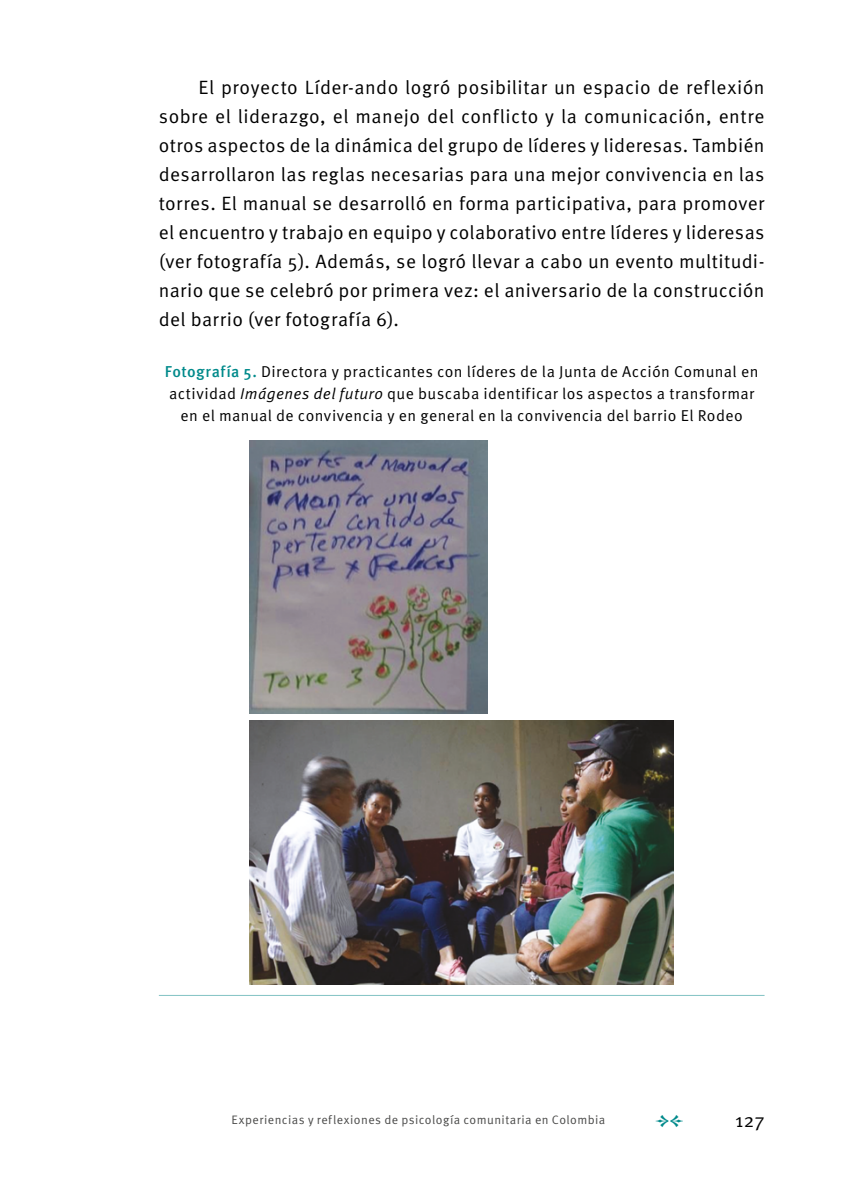
<style>
.page{position:relative;width:844px;height:1191px;background:#fff}
.page>*{position:absolute;margin:0;border:0;box-sizing:border-box;transform-origin:0 0}
._02Body_san{font:19.25px/29.1px "Meta Pro";letter-spacing:.015em;color:#000;text-align:justify}
.Tit_Graf_Tab{font:15.75px/22.1px "Meta Pro";letter-spacing:.03em;color:#000;text-align:center}
.t1{font:12.25px "Meta Pro";letter-spacing:.035em;color:#4a4a49}
.s1{font-weight:500;color:#008a8b}
.s2{font-style:italic}
</style>
<div class="page">
<hr style="left:159px;top:995px;width:605px;height:1px;background:#81c2c3">
<img style="left:249px;top:441px;width:238px;height:273px">
<img style="left:249px;top:720px;width:424px;height:264px">
<p class="_02Body_san" style="left:159px;top:73px;width:607px;text-indent:40px">El proyecto Líder-ando logró posibilitar un espacio de reflexión sobre el liderazgo, el manejo del conflicto y la comunicación, entre otros aspectos de la dinámica del grupo de líderes y lideresas. También desarrollaron las reglas necesarias para una mejor convivencia en las torres. El manual se desarrolló en forma participativa, para promover el encuentro y trabajo en equipo y colaborativo entre líderes y lideresas (ver fotografía 5). Además, se logró llevar a cabo un evento multitudi&shy;nario que se celebró por primera vez: el aniversario de la construcción del barrio (ver fotografía 6).</p>
<p class="Tit_Graf_Tab" style="left:165px;top:361px;width:595px"><span class="s1">Fotografía 5.</span> Directora y practicantes con líderes de la Junta de Acción Comunal en actividad <span class="s2">Imágenes del futuro</span> que buscaba identificar los aspectos a transformar en el manual de convivencia y en general en la convivencia del barrio El Rodeo</p>
<p class="t1" style="left:231px;top:1111px;width:375px">Experiencias y reflexiones de psicología comunitaria en Colombia</p>
<p class="_02Body_san" style="left:734px;top:1106px;width:31px">127</p>
</div>
